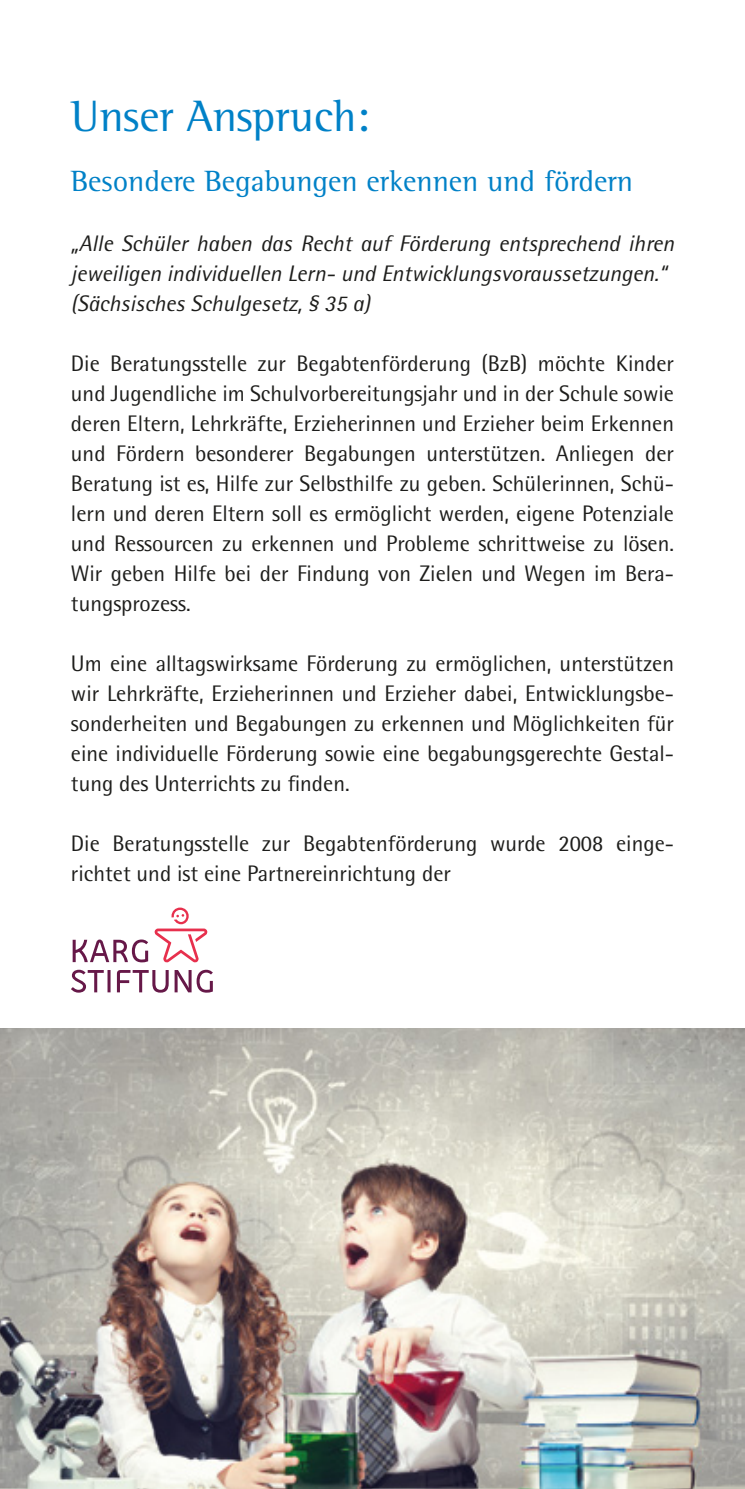
<style>
.page{position:relative;width:745px;height:1489px;background:#fff}
.page>*{position:absolute;margin:0;border:0;box-sizing:border-box;transform-origin:0 0}
.berschrift_18_Pt_DE{font:45px "Rotis Semi Serif";color:#0081c7}
.berschrift_12_Pt_DE{font:30px "Rotis Semi Serif";color:#0081c7}
.Flie_text_DE{font:22.5px/30px "Rotis Semi Sans";color:#1d1d1b;text-align:justify}
.Flie_text_DE-2{font:italic 22.5px/30px "Rotis Semi Sans";color:#1d1d1b}
</style>
<div class="page">
<img style="left:0;top:1028px;width:744px;height:460px">
<svg style="left:71px;top:969px;width:142px;height:23px"></svg>
<svg style="left:73px;top:939px;width:75px;height:23px"></svg>
<svg style="left:154px;top:907px;width:53px;height:55px"></svg>
<h2 class="berschrift_18_Pt_DE" style="left:71px;top:89px;width:300px">Unser Anspruch:</h2>
<h3 class="berschrift_12_Pt_DE" style="left:71px;top:163px;width:563px">Besondere Begabungen erkennen und fördern</h3>
<p class="Flie_text_DE-2" style="left:71px;top:228px;width:604px">„Alle Schüler haben das Recht auf Förderung entsprechend ihren jeweiligen individuellen Lern- und Entwicklungsvoraussetzungen.“</p>
<p class="Flie_text_DE-2" style="left:71px;top:288px;width:300px">(Sächsisches Schulgesetz, § 35 a)</p>
<p class="Flie_text_DE" style="left:71px;top:348px;width:604px">Die Beratungsstelle zur Begabtenförderung (BzB) möchte Kinder und Jugendliche im Schulvorbereitungsjahr und in der Schule sowie deren Eltern, Lehrkräfte, Erzieherinnen und Erzieher beim Erkennen und Fördern besonderer Begabungen unterstützen. Anliegen der Beratung ist es, Hilfe zur Selbsthilfe zu geben. Schülerinnen, Schü&shy;lern und deren Eltern soll es ermöglicht werden, eigene Potenziale und Ressourcen zu erkennen und Probleme schrittweise zu lösen.<br>Wir geben Hilfe bei der Findung von Zielen und Wegen im Bera&shy;tungsprozess.</p>
<p class="Flie_text_DE" style="left:71px;top:648px;width:604px">Um eine alltagswirksame Förderung zu ermöglichen, unterstützen wir Lehrkräfte, Erzieherinnen und Erzieher dabei, Entwicklungsbe&shy;sonderheiten und Begabungen zu erkennen und Möglichkeiten für eine individuelle Förderung sowie eine begabungsgerechte Gestal&shy;tung des Unterrichts zu finden.</p>
<p class="Flie_text_DE" style="left:71px;top:828px;width:604px">Die Beratungsstelle zur Begabtenförderung wurde 2008 einge&shy;richtet und ist eine Partnereinrichtung der</p>
</div>
